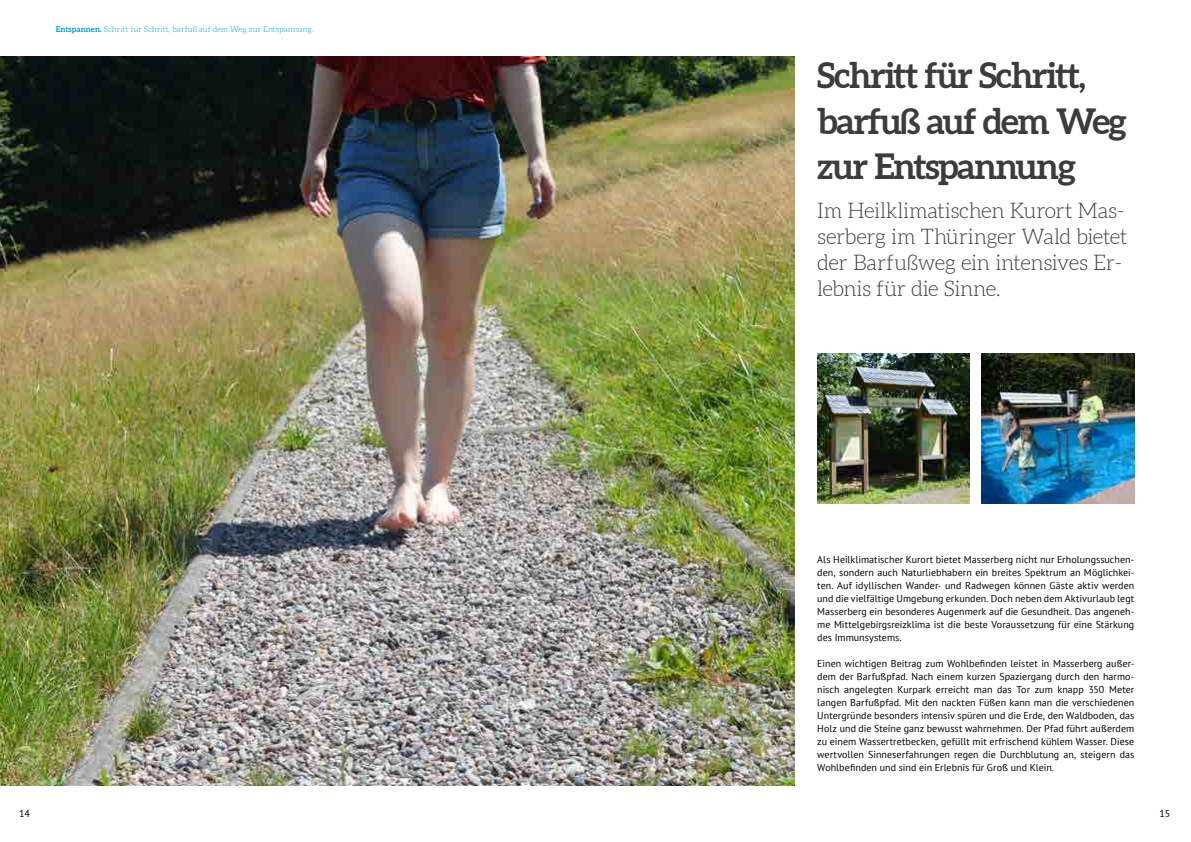
<style>
.page{position:relative;width:1191px;height:842px;background:#fff}
.page>*{position:absolute;margin:0;border:0;box-sizing:border-box;transform-origin:0 0}
.t1{font:700 35.6px/45.5px "Aleo";letter-spacing:-.04em;color:#3c3c3b}
.t2{font:300 21.2px/26px "Aleo";letter-spacing:-.02em;color:#3c3c3b}
.t3{font:10px/13px "PT Sans";letter-spacing:.005em;color:#000;text-align:justify}
.t4{font:300 8px "Aleo";letter-spacing:.01em;color:#009fc8}
.s1{font-weight:700}
</style>
<div class="page">
<img style="left:817px;top:354px;width:152px;height:149px">
<img style="left:981px;top:354px;width:153px;height:149px">
<img style="left:0;top:57px;width:794px;height:728px">
<p class="t4" style="left:56px;top:24px;width:259px"><span class="s1">Entspannen.</span> Schritt für Schritt, barfuß auf dem Weg zur Entspannung.</p>
<h1 class="t1" style="left:817px;top:54px;width:311px">Schritt für Schritt, barfuß auf dem Weg zur Entspannung</h1>
<h2 class="t2" style="left:817px;top:199px;width:312px">Im Heilklimatischen Kurort Mas&shy;serberg im Thüringer Wald bietet der Barfußweg ein intensives Er&shy;lebnis für die Sinne.</h2>
<p class="t3" style="left:817px;top:552px;width:318px">Als Heilklimatischer Kurort bietet Masserberg nicht nur Erholungssuchen&shy;den, sondern auch Naturliebhabern ein breites Spektrum an Möglichkei&shy;ten. Auf idyllischen Wander- und Radwegen können Gäste aktiv werden und die vielfältige Umgebung erkunden. Doch neben dem Aktivurlaub legt Masserberg ein besonderes Augenmerk auf die Gesundheit. Das angeneh&shy;me Mittelgebirgsreizklima ist die beste Voraussetzung für eine Stärkung des Immunsystems.</p>
<p class="t3" style="left:817px;top:656px;width:318px">Einen wichtigen Beitrag zum Wohlbefinden leistet in Masserberg außer&shy;dem der Barfußpfad. Nach einem kurzen Spaziergang durch den harmo&shy;nisch angelegten Kurpark erreicht man das Tor zum knapp 350 Meter langen Barfußpfad. Mit den nackten Füßen kann man die verschiedenen Untergründe besonders intensiv spüren und die Erde, den Waldboden, das Holz und die Steine ganz bewusst wahrnehmen. Der Pfad führt außerdem zu einem Wassertretbecken, gefüllt mit erfrischend kühlem Wasser. Diese wertvollen Sinneserfahrungen regen die Durchblutung an, steigern das Wohlbefinden und sind ein Erlebnis für Groß und Klein.</p>
<p class="t3" style="left:19px;top:807px;width:12px">14</p>
<p class="t3" style="left:1159px;top:807px;width:12px">15</p>
</div>
